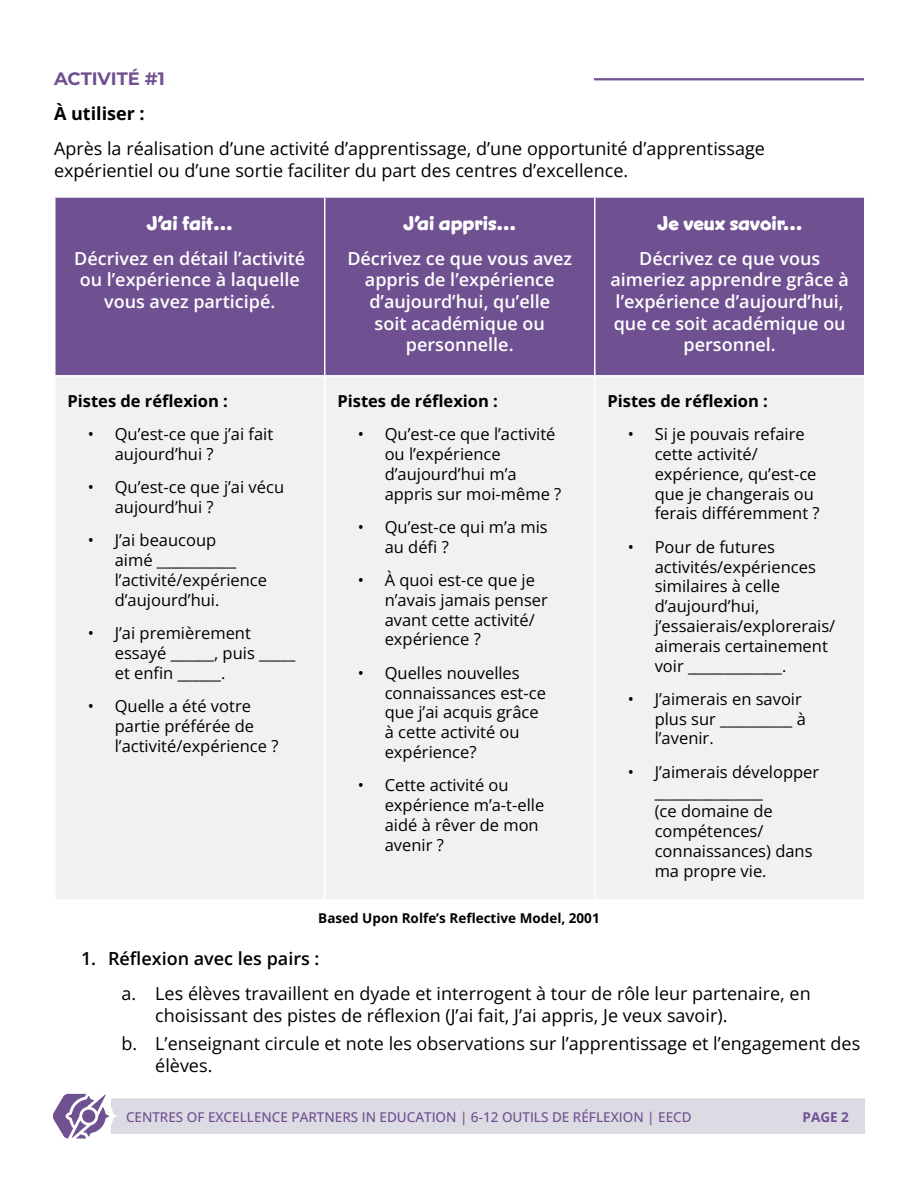
<style>
.page{position:relative;width:918px;height:1188px;background:#fff}
.page>*{position:absolute;margin:0;border:0;box-sizing:border-box;transform-origin:0 0}
.t1{font:700 19.5px "Snicker";color:#fff}
.t2{font:18px/21.6px "Open Sans";color:#000}
.t3{font:600 18px/21.6px "Open Sans";color:#fff;text-align:center}
.t4{font:600 18px "Open Sans";color:#000}
.t5{font:700 18px "Montserrat";letter-spacing:-.005em;color:#6f5091}
.t6{font:700 18px "Open Sans";color:#000}
.t7{font:16.5px/19.8px "Open Sans";color:#000}
.t8{font:700 16.5px "Open Sans";color:#000}
.t9{font:500 13.5px "Open Sans";color:#6f5091}
.t10{font:700 13.5px "Open Sans";color:#000}
.t11{font:700 13.5px "Open Sans";color:#6f5091}
</style>
<div class="page">
<svg style="left:53px;top:1094px;width:812px;height:44px"></svg>
<div style="left:82px;top:1110px;width:13px;height:13px;background:#6f5091;border-radius:50%"></div>
<hr style="left:594px;top:78px;width:270px;height:2px;background:#6f5091">
<div style="left:56px;top:198px;width:808px;height:177px;background:#6f5091"></div>
<div style="left:56px;top:377px;width:808px;height:522px;background:#f1f1f2"></div>
<hr style="left:324px;top:198px;width:2px;height:177px;background:#fff">
<hr style="left:594px;top:198px;width:2px;height:177px;background:#fff">
<hr style="left:324px;top:377px;width:2px;height:522px;background:#fff">
<hr style="left:594px;top:377px;width:2px;height:522px;background:#fff">
<p class="t5" style="left:54px;top:66px;width:113px">ACTIVITÉ #1</p>
<p class="t6" style="left:54px;top:101px;width:92px">À utiliser :</p>
<p class="t2" style="left:54px;top:137px;width:712px">Après la réalisation d’une activité d’apprentissage, d’une opportunité d’apprentissage expérientiel ou d’une sortie faciliter du part des centres d’excellence.</p>
<p class="t1" style="left:147px;top:210px;width:88px">J’ai fait…</p>
<p class="t3" style="left:74px;top:247px;width:233px">Décrivez en détail l’activité ou l’expérience à laquelle vous avez participé.</p>
<p class="t1" style="left:403px;top:210px;width:114px">J’ai appris…</p>
<p class="t3" style="left:347px;top:247px;width:226px">Décrivez ce que vous avez appris de l’expérience d’aujourd’hui, qu’elle<br>soit académique ou personnelle.</p>
<p class="t1" style="left:657px;top:210px;width:147px">Je veux savoir…</p>
<p class="t3" style="left:610px;top:247px;width:240px">Décrivez ce que vous aimeriez apprendre grâce à l’expérience d’aujourd’hui, que ce soit académique ou personnel.</p>
<p class="t8" style="left:68px;top:390px;width:162px">Pistes de réflexion :</p>
<p class="t7" style="left:115px;top:424px;width:160px;text-indent:-27px">• Qu’est-ce que j’ai fait aujourd’hui ?</p>
<p class="t7" style="left:115px;top:477px;width:171px;text-indent:-27px">• Qu’est-ce que j’ai vécu aujourd’hui ?</p>
<p class="t7" style="left:115px;top:530px;width:154px;text-indent:-27px">• J’ai beaucoup<br>aimé ___________ l’activité/expérience d’aujourd’hui.</p>
<p class="t7" style="left:115px;top:623px;width:182px;text-indent:-27px">• J’ai premièrement essayé ______, puis _____ et enfin ______.</p>
<p class="t7" style="left:115px;top:696px;width:165px;text-indent:-27px">• Quelle a été votre partie préférée de l’activité/expérience ?</p>
<p class="t8" style="left:337px;top:390px;width:162px">Pistes de réflexion :</p>
<p class="t7" style="left:385px;top:424px;width:178px;text-indent:-27px">• Qu’est-ce que l’activité ou l’expérience d’aujourd’hui m’a appris sur moi-même ?</p>
<p class="t7" style="left:385px;top:517px;width:165px;text-indent:-27px">• Qu’est-ce qui m’a mis au défi ?</p>
<p class="t7" style="left:385px;top:570px;width:165px;text-indent:-27px">• À quoi est-ce que je n’avais jamais penser avant cette activité/ expérience ?</p>
<p class="t7" style="left:385px;top:662px;width:163px;text-indent:-27px">• Quelles nouvelles connaissances est-ce que j’ai acquis grâce à cette activité ou expérience?</p>
<p class="t7" style="left:385px;top:775px;width:161px;text-indent:-27px">• Cette activité ou expérience m’a-t-elle aidé à rêver de mon avenir ?</p>
<p class="t8" style="left:607px;top:390px;width:162px">Pistes de réflexion :</p>
<p class="t7" style="left:655px;top:424px;width:166px;text-indent:-27px">• Si je pouvais refaire cette activité/ expérience, qu’est-ce que je changerais ou ferais différemment ?</p>
<p class="t7" style="left:655px;top:536px;width:182px;text-indent:-27px">• Pour de futures activités/expériences similaires à celle d’aujourd’hui, j’essaierais/explorerais/ aimerais certainement voir _____________.</p>
<p class="t7" style="left:655px;top:689px;width:153px;text-indent:-27px">• J’aimerais en savoir plus sur __________ à l’avenir.</p>
<p class="t7" style="left:655px;top:761px;width:166px;text-indent:-27px">• J’aimerais développer _______________<br>(ce domaine de compétences/ connaissances) dans ma propre vie.</p>
<p class="t10" style="left:318px;top:909px;width:283px">Based Upon Rolfe’s Reflective Model, 2001</p>
<p class="t4" style="left:81px;top:946px;width:240px">1. Réflexion avec les pairs :</p>
<p class="t2" style="left:155px;top:982px;width:657px;text-indent:-34px">a. Les élèves travaillent en dyade et interrogent à tour de rôle leur partenaire, en choisissant des pistes de réflexion (J’ai fait, J’ai appris, Je veux savoir).</p>
<p class="t2" style="left:155px;top:1032px;width:707px;text-indent:-34px">b. L’enseignant circule et note les observations sur l’apprentissage et l’engagement des élèves.</p>
<p class="t9" style="left:126px;top:1108px;width:567px">CENTRES OF EXCELLENCE PARTNERS IN EDUCATION | 6-12 OUTILS DE RÉFLEXION | EECD</p>
<p class="t11" style="left:803px;top:1108px;width:48px">PAGE 2</p>
</div>
